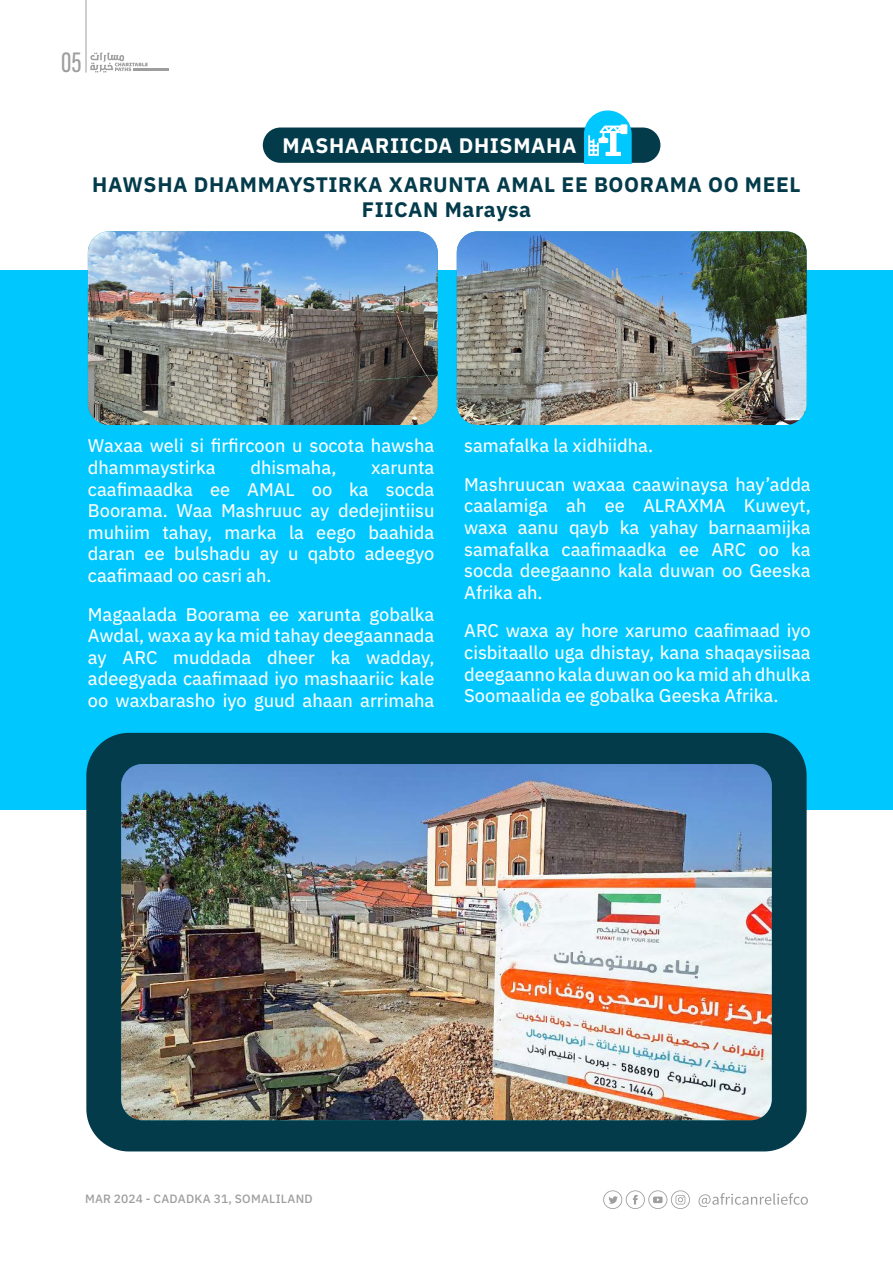
<style>
.page{position:relative;width:893px;height:1263px;background:#fff}
.page>*{position:absolute;margin:0;border:0;box-sizing:border-box;transform-origin:0 0}
.t1{font:30px "Acumin Variable Concept";color:#9e9e9e}
.t2{font:700 21px/25.2px "IBM Plex Sans Arabic";letter-spacing:.03em;color:#033b4b;text-align:center}
.t3{font:700 21px "IBM Plex Sans Arabic";letter-spacing:.03em;color:#fff}
.t4{font:18.3px/21.6px "IBM Plex Sans Arabic Text";color:#fff}
.t5{font:500 12px "IBM Plex Sans Arabic";letter-spacing:.02em;color:#9e9e9e}
</style>
<div class="page">
<svg style="left:698px;top:1193px;width:110px;height:14px"></svg>
<svg style="left:603px;top:1190px;width:87px;height:19px"></svg>
<hr style="left:86px;top:0;width:1px;height:73px;background:#9e9e9e">
<svg style="left:90px;top:53px;width:58px;height:20px"></svg>
<hr style="left:133px;top:68px;width:36px;height:3px;background:#9e9e9e">
<div style="left:0;top:270px;width:893px;height:540px;background:#00c8ff"></div>
<img style="left:88px;top:231px;width:350px;height:194px">
<img style="left:457px;top:231px;width:350px;height:194px">
<div style="left:86px;top:733px;width:721px;height:418px;background:#033b4b;border-radius:43px"></div>
<img style="left:121px;top:764px;width:651px;height:356px">
<div style="left:263px;top:128px;width:397px;height:35px;background:#033b4b;border-radius:18px"></div>
<svg style="left:584px;top:110px;width:48px;height:54px;background:#50d8fd"></svg>
<h1 class="t1" style="left:61px;top:41px;width:22px">05</h1>
<p class="t3" style="left:283px;top:133px;width:295px">MASHAARIICDA DHISMAHA</p>
<p class="t2" style="left:92px;top:172px;width:710px">HAWSHA DHAMMAYSTIRKA XARUNTA AMAL EE BOORAMA OO MEEL<br>FIICAN Maraysa</p>
<p class="t4" style="left:88px;top:435px;width:348px;text-align:right">Waxaa weli si firfircoon u socota hawsha xarunta</p>
<p class="t4" style="left:88px;top:457px;width:129px">dhammaystirka</p>
<p class="t4" style="left:251px;top:457px;width:87px">dhismaha,</p>
<p class="t4" style="left:88px;top:478px;width:107px">caafimaadka</p>
<p class="t4" style="left:210px;top:478px;width:22px">ee</p>
<p class="t4" style="left:247px;top:478px;width:49px">AMAL</p>
<p class="t4" style="left:312px;top:478px;width:22px">oo</p>
<p class="t4" style="left:349px;top:478px;width:21px">ka</p>
<p class="t4" style="left:386px;top:478px;width:50px">socda</p>
<p class="t4" style="left:88px;top:500px;width:81px">Boorama.</p>
<p class="t4" style="left:176px;top:500px;width:37px">Waa</p>
<p class="t4" style="left:221px;top:500px;width:82px">Mashruuc</p>
<p class="t4" style="left:311px;top:500px;width:20px">ay</p>
<p class="t4" style="left:338px;top:500px;width:98px">dedejintiisu</p>
<p class="t4" style="left:88px;top:522px;width:64px">muhiim</p>
<p class="t4" style="left:162px;top:522px;width:51px">tahay,</p>
<p class="t4" style="left:224px;top:522px;width:54px">marka</p>
<p class="t4" style="left:289px;top:522px;width:16px">la</p>
<p class="t4" style="left:316px;top:522px;width:41px">eego</p>
<p class="t4" style="left:369px;top:522px;width:67px">baahida</p>
<p class="t4" style="left:88px;top:543px;width:185px">daran<br>caafimaad oo casri ah.</p>
<p class="t4" style="left:174px;top:543px;width:78px">bulshadu</p>
<p class="t4" style="left:145px;top:543px;width:22px">ee</p>
<p class="t4" style="left:260px;top:543px;width:20px">ay</p>
<p class="t4" style="left:288px;top:543px;width:12px">u</p>
<p class="t4" style="left:308px;top:543px;width:49px">qabto</p>
<p class="t4" style="left:365px;top:543px;width:71px">adeegyo</p>
<p class="t4" style="left:88px;top:603px;width:91px">Magaalada</p>
<p class="t4" style="left:88px;top:625px;width:348px">Awdal, waxa ay ka mid tahay deegaannada</p>
<p class="t4" style="left:366px;top:647px;width:70px">wadday,</p>
<p class="t4" style="left:370px;top:603px;width:66px">gobalka</p>
<p class="t4" style="left:186px;top:603px;width:76px">Boorama</p>
<p class="t4" style="left:298px;top:603px;width:65px">xarunta</p>
<p class="t4" style="left:269px;top:603px;width:22px">ee</p>
<p class="t4" style="left:173px;top:647px;width:79px">muddada</p>
<p class="t4" style="left:267px;top:647px;width:49px">dheer</p>
<p class="t4" style="left:331px;top:647px;width:21px">ka</p>
<p class="t4" style="left:123px;top:647px;width:36px">ARC</p>
<p class="t4" style="left:88px;top:647px;width:348px">ay<br>adeegyada caafimaad iyo mashaariic kale oo waxbarasho iyo guud ahaan arrimaha</p>
<p class="t4" style="left:464px;top:427px;width:348px;line-height:38.5px">samafalka la xidhiidha.<br>Mashruucan waxaa caawinaysa hay’adda</p>
<p class="t4" style="left:744px;top:495px;width:68px">Kuweyt,</p>
<p class="t4" style="left:464px;top:495px;width:85px">caalamiga</p>
<p class="t4" style="left:566px;top:495px;width:22px">ah</p>
<p class="t4" style="left:643px;top:495px;width:84px">ALRAXMA</p>
<p class="t4" style="left:605px;top:495px;width:22px">ee</p>
<p class="t4" style="left:464px;top:517px;width:45px">waxa</p>
<p class="t4" style="left:518px;top:517px;width:42px">aanu</p>
<p class="t4" style="left:569px;top:517px;width:42px">qayb</p>
<p class="t4" style="left:620px;top:517px;width:21px">ka</p>
<p class="t4" style="left:650px;top:517px;width:50px">yahay</p>
<p class="t4" style="left:709px;top:517px;width:104px">barnaamijka</p>
<p class="t4" style="left:561px;top:538px;width:107px">caafimaadka</p>
<p class="t4" style="left:464px;top:538px;width:348px">samafalka<br>socda deegaanno kala duwan oo Geeska<br>Afrika ah.</p>
<p class="t4" style="left:464px;top:620px;width:348px;text-align:justify">ARC waxa ay hore xarumo caafimaad iyo cisbitaallo uga dhistay, kana shaqaysiisaa deegaannokaladuwanookamidahdhulka Soomaalida ee gobalka Geeska Afrika.</p>
<p class="t4" style="left:791px;top:538px;width:21px">ka</p>
<p class="t4" style="left:711px;top:538px;width:36px">ARC</p>
<p class="t4" style="left:679px;top:538px;width:22px">ee</p>
<p class="t4" style="left:758px;top:538px;width:22px">oo</p>
<p class="t5" style="left:85px;top:1192px;width:229px">MAR 2024 - CADADKA 31, SOMALILAND</p>
</div>
